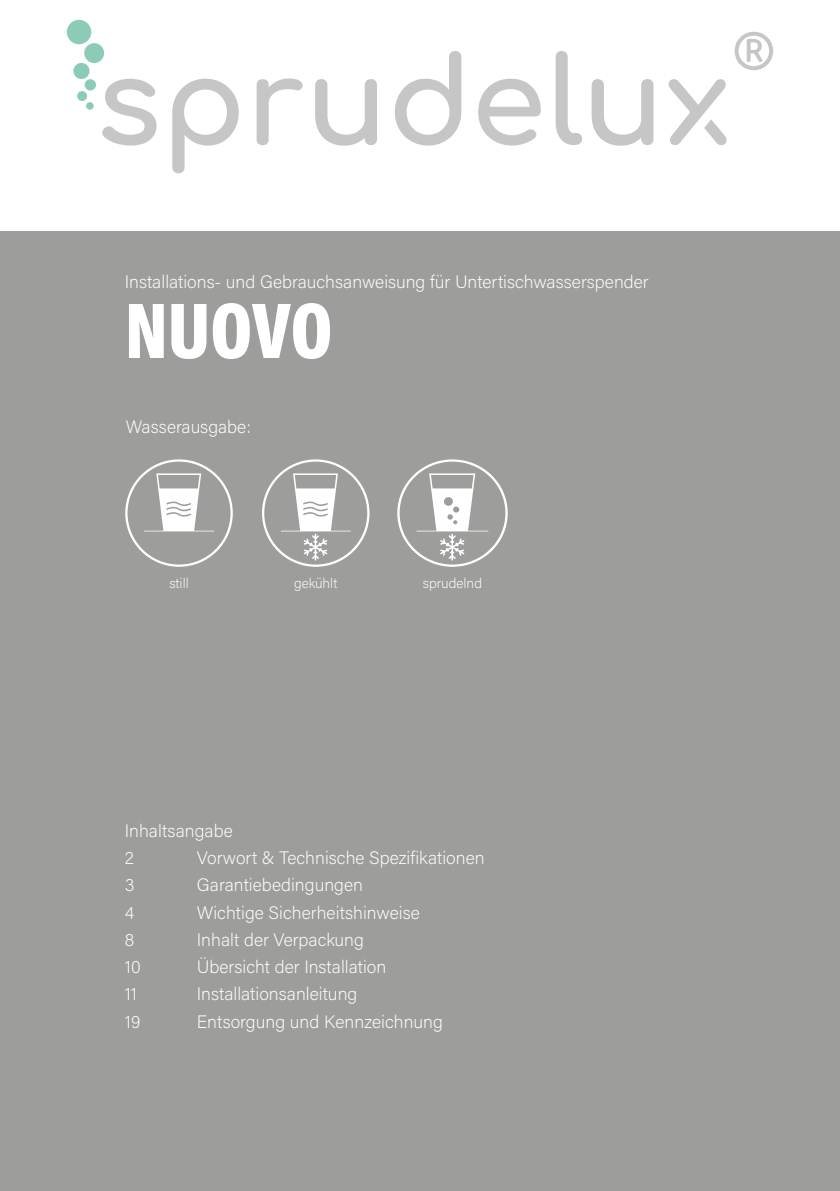
<style>
.page{position:relative;width:840px;height:1191px;background:#fff}
.page>*{position:absolute;margin:0;border:0;box-sizing:border-box;transform-origin:0 0}
.t1{font:80px "Acumin Variable Concept";letter-spacing:-.005em;color:#fff}
.t2{font:18px/27.2px "Acumin Variable Concept";color:#fff}
.t3{font:14px "Acumin Variable Concept";color:#fff}
</style>
<div class="page">
<div style="left:0;top:231px;width:839px;height:960px;background:#9d9d9c"></div>
<svg style="left:102px;top:79px;width:54px;height:67px"></svg>
<svg style="left:172px;top:79px;width:66px;height:94px"></svg>
<svg style="left:256px;top:78px;width:46px;height:67px"></svg>
<svg style="left:315px;top:79px;width:62px;height:67px"></svg>
<svg style="left:395px;top:51px;width:66px;height:95px"></svg>
<svg style="left:478px;top:79px;width:62px;height:67px"></svg>
<svg style="left:555px;top:51px;width:27px;height:94px"></svg>
<svg style="left:591px;top:79px;width:62px;height:67px"></svg>
<svg style="left:668px;top:79px;width:58px;height:66px"></svg>
<div style="left:86px;top:102px;width:8px;height:8px;background:#8bcbb7;border-radius:50%"></div>
<div style="left:77px;top:91px;width:10px;height:10px;background:#8bcbb7;border-radius:50%"></div>
<div style="left:84px;top:79px;width:12px;height:12px;background:#8bcbb7;border-radius:50%"></div>
<div style="left:73px;top:63px;width:17px;height:16px;background:#8bcbb7;border-radius:50%"></div>
<div style="left:84px;top:43px;width:20px;height:20px;background:#8bcbb7;border-radius:50%"></div>
<div style="left:67px;top:20px;width:25px;height:25px;background:#8bcbb7;border-radius:50%"></div>
<svg style="left:734px;top:32px;width:38px;height:38px"></svg>
<svg style="left:125px;top:459px;width:108px;height:108px"></svg>
<svg style="left:262px;top:459px;width:107px;height:108px"></svg>
<svg style="left:397px;top:459px;width:110px;height:108px"></svg>
<p class="t2" style="left:125px;top:268px;width:525px">Installations- und Gebrauchsanweisung für Untertischwasserspender</p>
<h1 class="t1" style="left:125px;top:275px;width:209px">NUOVO</h1>
<p class="t2" style="left:126px;top:412px;width:126px">Wasserausgabe:</p>
<p class="t3" style="left:169px;top:574px;width:21px">still</p>
<p class="t3" style="left:294px;top:574px;width:45px">gekühlt</p>
<p class="t3" style="left:422px;top:574px;width:61px">sprudelnd</p>
<p class="t2" style="left:125px;top:816px;width:109px">Inhaltsangabe<br>2</p>
<p class="t2" style="left:197px;top:843px;width:289px">Vorwort &amp; Technische Spezifikationen</p>
<p class="t2" style="left:125px;top:870px;width:11px">3</p>
<p class="t2" style="left:197px;top:870px;width:168px">Garantiebedingungen</p>
<p class="t2" style="left:125px;top:898px;width:11px">4</p>
<p class="t2" style="left:197px;top:898px;width:224px">Wichtige Sicherheitshinweise</p>
<p class="t2" style="left:125px;top:925px;width:11px">8</p>
<p class="t2" style="left:197px;top:925px;width:168px">Inhalt der Verpackung</p>
<p class="t2" style="left:125px;top:952px;width:17px">10</p>
<p class="t2" style="left:197px;top:952px;width:191px">Übersicht der Installation</p>
<p class="t2" style="left:125px;top:979px;width:14px">11</p>
<p class="t2" style="left:197px;top:979px;width:162px">Installationsanleitung</p>
<p class="t2" style="left:125px;top:1007px;width:17px">19</p>
<p class="t2" style="left:197px;top:1007px;width:247px">Entsorgung und Kennzeichnung</p>
</div>
